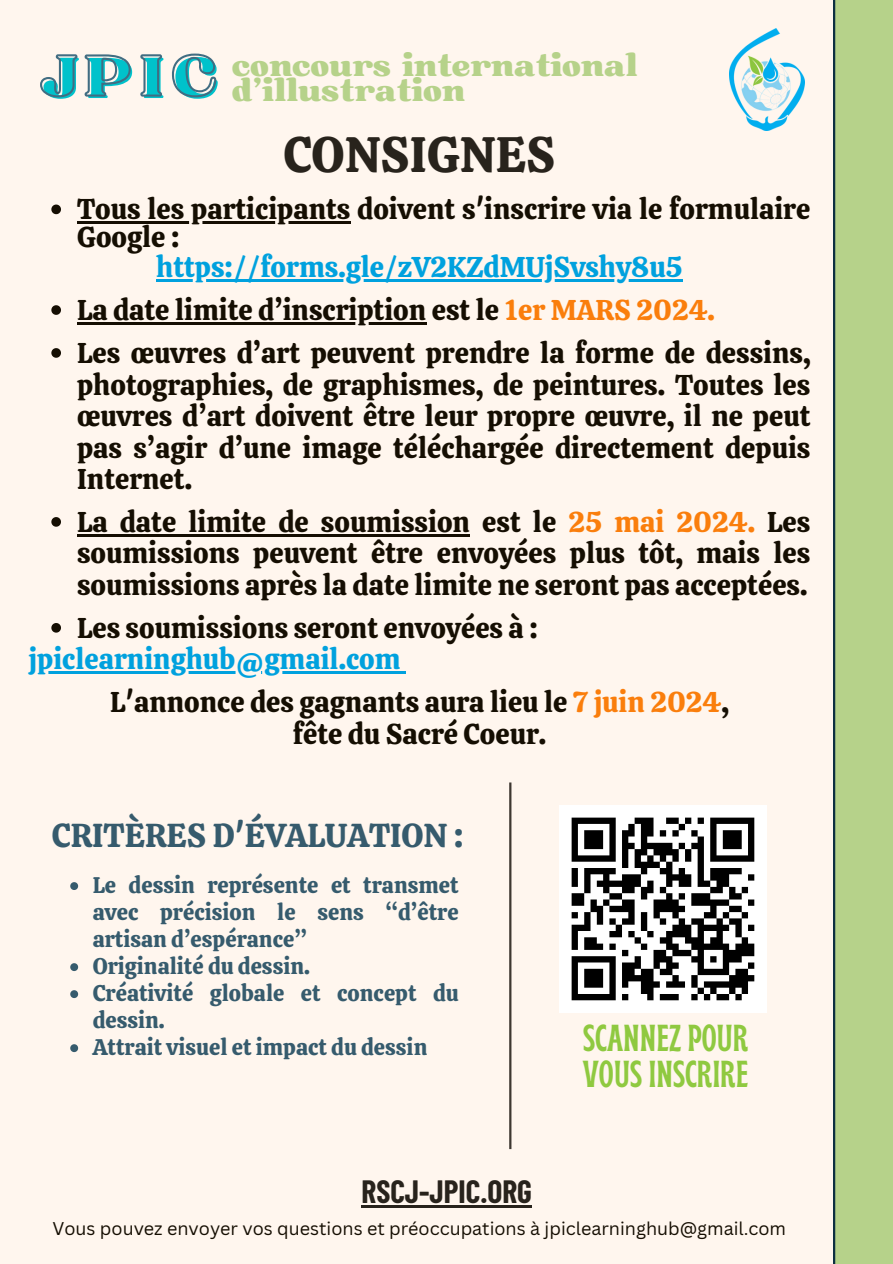
<style>
.page{position:relative;width:893px;height:1264px;background:#fff}
.page>*{position:absolute;margin:0;border:0;box-sizing:border-box;transform-origin:0 0}
.t1{font:49.5px "Calistoga";color:#28231c}
.t2{font:700 condensed 37.5px/36px "Brice";color:#8fc940}
.t3{font:33px "Calistoga";color:#365b6d}
.t4{font:31.5px/24.8px "Bugaki";color:#b6d28a;text-align:center}
.t5{font:700 31.5px "Barlow Condensed";color:#28231c}
.t6{font:28.5px/31.5px "Calistoga";color:#150e02;text-align:justify}
.t7{font:28.5px "Calistoga";color:#00a1de}
.t8{font:22.5px/27px "Calistoga";color:#365b6d;text-align:justify}
.t9{font:18px "Canva Sans";color:#150e02}
.s1{font-size:55.5px;color:#00c2cb}
.s2{color:#fa7e0c}
</style>
<div class="page">
<div style="left:0;top:0;width:892px;height:1263px;background:#fff6ee"></div>
<div style="left:833px;top:0;width:59px;height:1263px;background:#b6d28a"></div>
<img style="left:729px;top:29px;width:75px;height:101px">
<hr style="left:509px;top:782px;width:2px;height:367px;background:#3e3831">
<svg style="left:51px;top:204px;width:10px;height:10px"></svg>
<hr style="left:77px;top:221px;width:273px;height:3px;background:#150e02">
<hr style="left:156px;top:279px;width:526px;height:2px;background:#00a1de">
<svg style="left:51px;top:305px;width:10px;height:10px"></svg>
<hr style="left:77px;top:322px;width:349px;height:2px;background:#150e02">
<svg style="left:51px;top:348px;width:10px;height:10px"></svg>
<svg style="left:51px;top:517px;width:10px;height:9px"></svg>
<hr style="left:77px;top:533px;width:393px;height:3px;background:#150e02">
<svg style="left:51px;top:623px;width:10px;height:9px"></svg>
<hr style="left:29px;top:671px;width:371px;height:2px;background:#00a1de">
<svg style="left:400px;top:671px;width:6px;height:2px"></svg>
<svg style="left:70px;top:882px;width:8px;height:8px"></svg>
<svg style="left:70px;top:963px;width:8px;height:8px"></svg>
<svg style="left:70px;top:990px;width:8px;height:8px"></svg>
<svg style="left:70px;top:1044px;width:8px;height:8px"></svg>
<hr style="left:361px;top:1205px;width:171px;height:2px;background:#28231c">
<svg style="left:40px;top:53px;width:177px;height:45px"></svg>
<div style="left:559px;top:805px;width:207px;height:207px;background:#fff"></div>
<svg style="left:571px;top:817px;width:184px;height:184px"></svg>
<h4 class="t4" style="left:41px;top:54px;width:597px"><span class="s1">JPIC</span> concours international d’illustration</h4>
<h2 class="t1" style="left:283px;top:122px;width:274px">CONSIGNES</h2>
<p class="t6" style="left:77px;top:195px;width:734px;line-height:28px">Tous les participants doivent s'inscrire via le formulaire<br>Google :</p>
<p class="t7" style="left:156px;top:249px;width:528px">https://forms.gle/zV2KZdMUjSvshy8u5</p>
<p class="t6" style="left:77px;top:294px;width:639px">La date limite d’inscription est le <span class="s2">1er MARS 2024.</span></p>
<p class="t6" style="left:77px;top:337px;width:734px">Les œuvres d’art peuvent prendre la forme de dessins, photographies, de graphismes, de peintures. Toutes les œuvres d’art doivent être leur propre œuvre, il ne peut pas s’agir d’une image téléchargée directement depuis Internet.</p>
<p class="t6" style="left:77px;top:506px;width:734px">La date limite de soumission est le <span class="s2">25 mai 2024.</span> Les soumissions peuvent être envoyées plus tôt, mais les soumissions après la date limite ne seront pas acceptées.</p>
<p class="t6" style="left:77px;top:612px;width:462px">Les soumissions seront envoyées à :</p>
<p class="t7" style="left:29px;top:641px;width:373px">jpiclearninghub@gmail.com</p>
<p class="t6" style="left:110px;top:686px;width:620px">L'annonce des gagnants aura lieu le <span class="s2">7 juin 2024</span>,</p>
<p class="t6" style="left:293px;top:718px;width:255px">fête du Sacré Coeur.</p>
<p class="t3" style="left:52px;top:813px;width:413px">CRITÈRES D'ÉVALUATION :</p>
<h5 class="t8" style="left:93px;top:872px;width:367px">Le dessin représente et transmet avec précision le sens “d’être artisan d’espérance”</h5>
<p class="t8" style="left:93px;top:953px;width:219px">Originalité du dessin.</p>
<p class="t8" style="left:93px;top:980px;width:367px">Créativité globale et concept du dessin.</p>
<p class="t8" style="left:93px;top:1034px;width:336px">Attrait visuel et impact du dessin</p>
<p class="t2" style="left:583px;top:1023px;width:167px">SCANNEZ POUR<br>VOUS INSCRIRE</p>
<p class="t5" style="left:361px;top:1171px;width:172px">RSCJ-JPIC.ORG</p>
<h3 class="t9" style="left:52px;top:1215px;width:735px">Vous pouvez envoyer vos questions et préoccupations à jpiclearninghub@gmail.com</h3>
</div>
